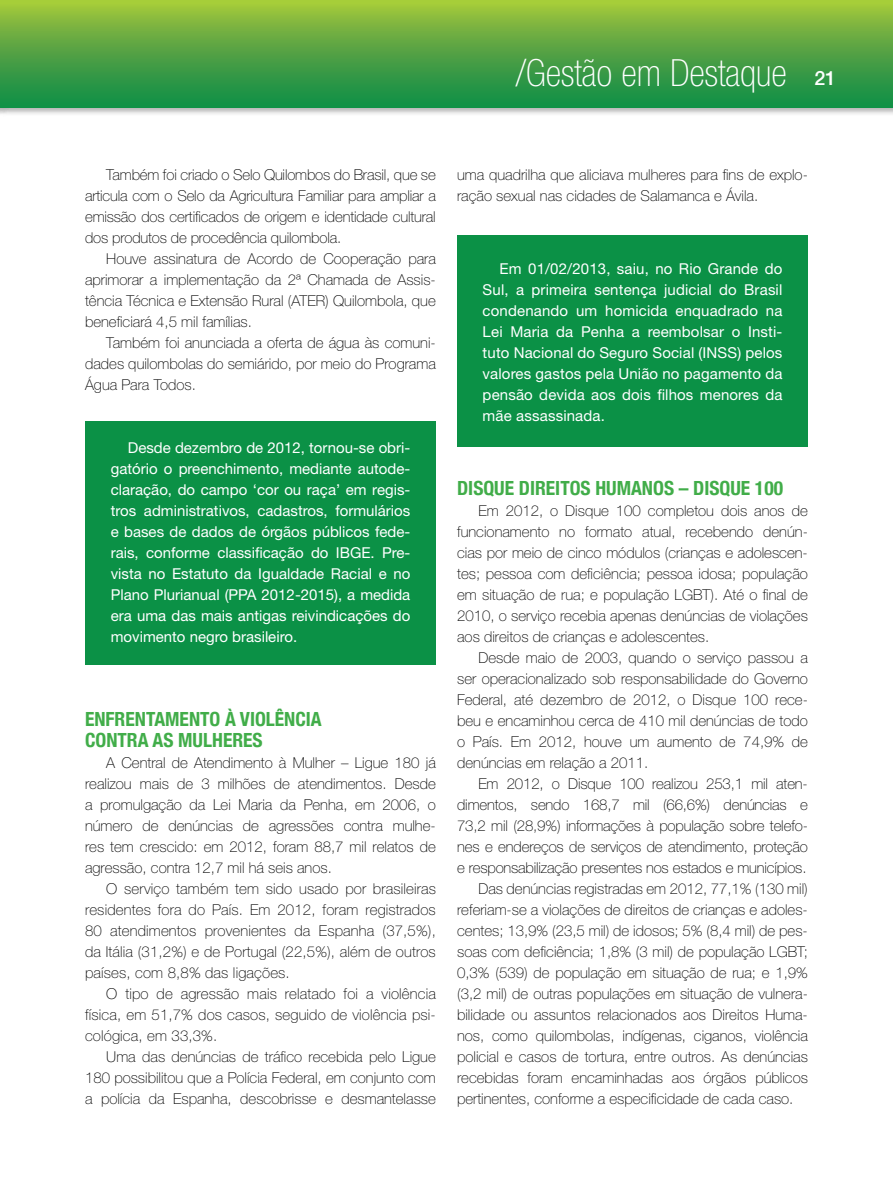
<style>
.page{position:relative;width:893px;height:1191px;background:#fff}
.page>*{position:absolute;margin:0;border:0;box-sizing:border-box;transform-origin:0 0}
.t1{font:100 condensed 37.5px "Helvetica Neue LT Std";color:#fff}
.t2{font:700 condensed 19.5px/21px "Helvetica Neue";color:#41ad49}
.t3{font:100 15px/21px "Helvetica Neue LT Std";color:#000}
.t4{font:15px/21px "Helvetica Neue LT Std";color:#fff;text-align:justify}
.s1{font-family:"Helvetica Neue";font-weight:500;font-stretch:normal;font-size:19.65px}
</style>
<div class="page">
<div style="left:0;top:0;width:893px;height:124px;background:#000;opacity:.3"></div>
<div style="left:0;top:0;width:893px;height:108px;background:linear-gradient(to bottom,#a3c43d,#098949)"></div>
<div style="left:85px;top:421px;width:351px;height:244px;background:#0b9146"></div>
<div style="left:457px;top:235px;width:351px;height:211px;background:#0b9146"></div>
<p class="t1" style="left:516px;top:52px;width:322px">/Gestão em Destaque <span class="s1">21</span></p>
<p class="t3" style="left:106px;top:164px;width:331px">Também foi criado o Selo Quilombos do Brasil, que se</p>
<p class="t3" style="left:85px;top:185px;width:352px">articula com o Selo da Agricultura Familiar para ampliar a</p>
<p class="t3" style="left:85px;top:206px;width:352px">emissão dos certificados de origem e identidade cultural</p>
<p class="t3" style="left:85px;top:227px;width:258px">dos produtos de procedência quilombola.</p>
<p class="t3" style="left:106px;top:248px;width:331px">Houve assinatura de Acordo de Cooperação para</p>
<p class="t3" style="left:85px;top:269px;width:352px">aprimorar a implementação da 2ª Chamada de Assis-</p>
<p class="t3" style="left:85px;top:290px;width:352px">tência Técnica e Extensão Rural (ATER) Quilombola, que</p>
<p class="t3" style="left:85px;top:311px;width:168px">beneficiará 4,5 mil famílias.</p>
<p class="t3" style="left:106px;top:332px;width:331px">Também foi anunciada a oferta de água às comuni-</p>
<p class="t3" style="left:85px;top:353px;width:352px">dades quilombolas do semiárido, por meio do Programa</p>
<p class="t3" style="left:85px;top:374px;width:112px">Água Para Todos.</p>
<p class="t4" style="left:111px;top:437px;width:301px;text-indent:17px">Desde dezembro de 2012, tornou-se obri&shy;gatório o preenchimento, mediante autode&shy;claração, do campo ‘cor ou raça’ em regis&shy;tros administrativos, cadastros, formulários e bases de dados de órgãos públicos fede&shy;rais, conforme classificação do IBGE. Pre&shy;vista no Estatuto da Igualdade Racial e no Plano Plurianual (PPA 2012-2015), a medida era uma das mais antigas reivindicações do movimento negro brasileiro.</p>
<p class="t2" style="left:85px;top:708px;width:238px">ENFRENTAMENTO À VIOLÊNCIA<br>CONTRA AS MULHERES</p>
<p class="t3" style="left:106px;top:752px;width:331px">A Central de Atendimento à Mulher – Ligue 180 já</p>
<p class="t3" style="left:85px;top:773px;width:352px">realizou mais de 3 milhões de atendimentos. Desde</p>
<p class="t3" style="left:85px;top:794px;width:352px">a promulgação da Lei Maria da Penha, em 2006, o</p>
<p class="t3" style="left:85px;top:815px;width:352px">número de denúncias de agressões contra mulhe-</p>
<p class="t3" style="left:85px;top:836px;width:352px">res tem crescido: em 2012, foram 88,7 mil relatos de</p>
<p class="t3" style="left:85px;top:857px;width:248px">agressão, contra 12,7 mil há seis anos.</p>
<p class="t3" style="left:106px;top:878px;width:331px">O serviço também tem sido usado por brasileiras</p>
<p class="t3" style="left:85px;top:899px;width:352px">residentes fora do País. Em 2012, foram registrados</p>
<p class="t3" style="left:85px;top:920px;width:352px">80 atendimentos provenientes da Espanha (37,5%),</p>
<p class="t3" style="left:85px;top:941px;width:352px">da Itália (31,2%) e de Portugal (22,5%), além de outros</p>
<p class="t3" style="left:85px;top:962px;width:206px">países, com 8,8% das ligações.</p>
<p class="t3" style="left:106px;top:983px;width:331px">O tipo de agressão mais relatado foi a violência</p>
<p class="t3" style="left:85px;top:1004px;width:352px">física, em 51,7% dos casos, seguido de violência psi-</p>
<p class="t3" style="left:85px;top:1025px;width:134px">cológica, em 33,3%.</p>
<p class="t3" style="left:106px;top:1046px;width:331px">Uma das denúncias de tráfico recebida pelo Ligue</p>
<p class="t3" style="left:85px;top:1067px;width:352px">180 possibilitou que a Polícia Federal, em conjunto com</p>
<p class="t3" style="left:85px;top:1088px;width:352px">a polícia da Espanha, descobrisse e desmantelasse</p>
<p class="t3" style="left:457px;top:164px;width:352px">uma quadrilha que aliciava mulheres para fins de explo&shy;ração sexual nas cidades de Salamanca e Ávila.</p>
<p class="t4" style="left:483px;top:258px;width:301px;text-indent:17px">Em 01/02/2013, saiu, no Rio Grande do Sul, a primeira sentença judicial do Brasil condenando um homicida enquadrado na Lei Maria da Penha a reembolsar o Insti&shy;tuto Nacional do Seguro Social (INSS) pelos valores gastos pela União no pagamento da pensão devida aos dois filhos menores da mãe assassinada.</p>
<p class="t2" style="left:457px;top:477px;width:327px">DISQUE DIREITOS HUMANOS – DISQUE 100</p>
<p class="t3" style="left:478px;top:500px;width:331px">Em 2012, o Disque 100 completou dois anos de</p>
<p class="t3" style="left:457px;top:521px;width:352px">funcionamento no formato atual, recebendo denún-</p>
<p class="t3" style="left:457px;top:542px;width:352px">cias por meio de cinco módulos (crianças e adolescen-</p>
<p class="t3" style="left:457px;top:563px;width:352px">tes; pessoa com deficiência; pessoa idosa; população</p>
<p class="t3" style="left:457px;top:584px;width:352px">em situação de rua; e população LGBT). Até o final de</p>
<p class="t3" style="left:457px;top:605px;width:352px">2010, o serviço recebia apenas denúncias de violações</p>
<p class="t3" style="left:457px;top:626px;width:254px">aos direitos de crianças e adolescentes.</p>
<p class="t3" style="left:478px;top:647px;width:331px">Desde maio de 2003, quando o serviço passou a</p>
<p class="t3" style="left:457px;top:668px;width:352px">ser operacionalizado sob responsabilidade do Governo</p>
<p class="t3" style="left:457px;top:689px;width:352px">Federal, até dezembro de 2012, o Disque 100 rece-</p>
<p class="t3" style="left:457px;top:710px;width:352px">beu e encaminhou cerca de 410 mil denúncias de todo</p>
<p class="t3" style="left:457px;top:731px;width:352px">o País. Em 2012, houve um aumento de 74,9% de</p>
<p class="t3" style="left:457px;top:752px;width:193px">denúncias em relação a 2011.</p>
<p class="t3" style="left:478px;top:773px;width:331px">Em 2012, o Disque 100 realizou 253,1 mil aten-</p>
<p class="t3" style="left:457px;top:794px;width:352px">dimentos, sendo 168,7 mil (66,6%) denúncias e</p>
<p class="t3" style="left:457px;top:815px;width:352px">73,2 mil (28,9%) informações à população sobre telefo-</p>
<p class="t3" style="left:457px;top:836px;width:352px">nes e endereços de serviços de atendimento, proteção</p>
<p class="t3" style="left:457px;top:857px;width:351px">e responsabilização presentes nos estados e municípios.</p>
<p class="t3" style="left:478px;top:878px;width:331px">Das denúncias registradas em 2012, 77,1% (130 mil)</p>
<p class="t3" style="left:457px;top:899px;width:352px">referiam-se a violações de direitos de crianças e adoles-</p>
<p class="t3" style="left:457px;top:920px;width:352px">centes; 13,9% (23,5 mil) de idosos; 5% (8,4 mil) de pes-</p>
<p class="t3" style="left:457px;top:941px;width:352px">soas com deficiência; 1,8% (3 mil) de população LGBT;</p>
<p class="t3" style="left:457px;top:962px;width:352px">0,3% (539) de população em situação de rua; e 1,9%</p>
<p class="t3" style="left:457px;top:983px;width:352px">(3,2 mil) de outras populações em situação de vulnera-</p>
<p class="t3" style="left:457px;top:1004px;width:352px">bilidade ou assuntos relacionados aos Direitos Huma-</p>
<p class="t3" style="left:457px;top:1025px;width:352px">nos, como quilombolas, indígenas, ciganos, violência</p>
<p class="t3" style="left:457px;top:1046px;width:352px">policial e casos de tortura, entre outros. As denúncias</p>
<p class="t3" style="left:457px;top:1067px;width:352px">recebidas foram encaminhadas aos órgãos públicos</p>
<p class="t3" style="left:457px;top:1088px;width:338px">pertinentes, conforme a especificidade de cada caso.</p>
</div>
